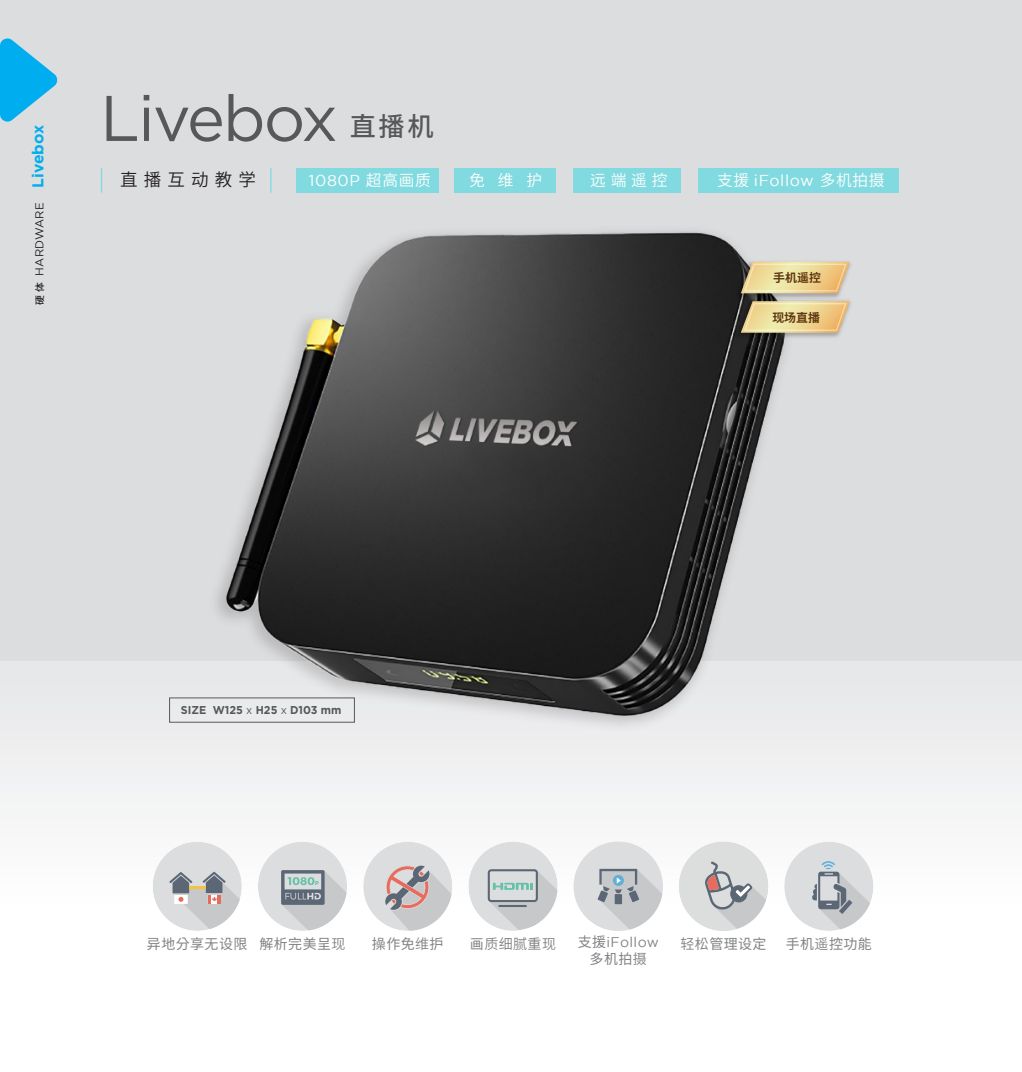
<style>
.page{position:relative;width:1022px;height:1072px;background:#dcdddf}
.page>*{position:absolute;margin:0;border:0;box-sizing:border-box;transform-origin:0 0}
.t1{font:64.23px "Gotham";letter-spacing:-.03em;color:#57585a}
.t2{font:500 26.25px "Source Han Sans CN";color:#57585a}
.t3{font:17.5px "Source Han Sans CN";letter-spacing:.35em;color:#231f20}
.t4{font:15.75px "Gotham";letter-spacing:.04em;color:#fff}
.t5{font:15.75px "Source Han Sans CN";color:#fff}
.t6{font:14px "Source Han Sans TW";letter-spacing:.03em;color:#808285}
.t7{font:14px "Gotham";letter-spacing:.03em;color:#808285}
.t8{font:14px "Source Han Sans CN";color:#808285}
.t9{font:700 11.9px "Source Han Sans CN";color:#603711}
.t10{font:700 11.38px "Gotham";color:#57585a;scale:.95 1}
.t11{font:11.38px "Gotham";letter-spacing:.02em;color:#231f20}
.s1{font-family:"Source Han Sans TW";font-weight:500;font-size:9.8px}
.s2{font-weight:700;font-size:15.75px;color:#00aeef}
.s3{font-family:"Source Han Sans CN"}
.s4{font-weight:400}
.s5{font-family:"Source Han Sans TW"}
</style>
<div class="page">
<div style="left:0;top:662px;width:1022px;height:410px;background:linear-gradient(to bottom,#e9eaeb,#fff)"></div>
<img style="left:118px;top:168px;width:825px;height:611px">
<svg style="left:101px;top:168px;width:1px;height:25px"></svg>
<hr style="left:270px;top:168px;width:2px;height:25px;background:#81dadf">
<div style="left:297px;top:168px;width:142px;height:25px;background:#81dadf"></div>
<div style="left:455px;top:168px;width:101px;height:25px;background:#81dadf"></div>
<div style="left:698px;top:168px;width:201px;height:25px;background:#81dadf"></div>
<div style="left:573px;top:168px;width:108px;height:25px;background:#81dadf"></div>
<img style="left:733px;top:258px;width:121px;height:40px">
<svg style="left:741px;top:262px;width:109px;height:31px;background:#e4d096"></svg>
<img style="left:733px;top:298px;width:121px;height:44px">
<svg style="left:741px;top:301px;width:109px;height:32px;background:#e1cd94"></svg>
<div style="left:363px;top:841px;width:89px;height:89px;background:#dcdddf;border-radius:50%"></div>
<svg style="left:384px;top:864px;width:68px;height:66px"></svg>
<div style="left:153px;top:841px;width:89px;height:89px;background:#dcdddf;border-radius:50%"></div>
<svg style="left:169px;top:871px;width:73px;height:59px"></svg>
<div style="left:784px;top:841px;width:89px;height:89px;background:#dcdddf;border-radius:50%"></div>
<svg style="left:812px;top:861px;width:61px;height:69px"></svg>
<div style="left:258px;top:841px;width:89px;height:89px;background:#dcdddf;border-radius:50%"></div>
<svg style="left:281px;top:870px;width:66px;height:60px"></svg>
<div style="left:679px;top:841px;width:89px;height:89px;background:#dbdedd;border-radius:50%"></div>
<svg style="left:704px;top:861px;width:64px;height:69px"></svg>
<div style="left:468px;top:841px;width:90px;height:89px;background:#dcdddf;border-radius:50%"></div>
<svg style="left:488px;top:869px;width:70px;height:61px"></svg>
<div style="left:574px;top:841px;width:89px;height:90px;background:#dcdddf;border-radius:50%"></div>
<svg style="left:598px;top:868px;width:65px;height:63px"></svg>
<svg style="left:0;top:38px;width:58px;height:84px"></svg>
<p class="t11" style="left:33px;top:305px;width:181px;rotate:-90deg"><span class="s1">硬体</span> HARDWARE <span class="s2">Livebox</span></p>
<h1 class="t1" style="left:100px;top:83px;width:239px">Livebox</h1>
<h2 class="t2" style="left:350px;top:111px;width:85px">直播机</h2>
<p class="t3" style="left:120px;top:169px;width:137px">直播互动教学</p>
<p class="t4" style="left:309px;top:171px;width:123px">1080P <span class="s3">超高画质</span></p>
<p class="t5" style="left:469px;top:171px;width:75px">免 维 护</p>
<p class="t5" style="left:590px;top:171px;width:79px">远端遥控</p>
<p class="t4" style="left:717px;top:171px;width:169px"><span class="s3">支援</span> iFollow <span class="s3">多机拍摄</span></p>
<p class="t9" style="left:773px;top:271px;width:49px">手机遥控</p>
<p class="t9" style="left:772px;top:310px;width:49px">现场直播</p>
<p class="t10" style="left:181px;top:703px;width:170px">SIZE W125 <span class="s4">x</span> H25 <span class="s4">x</span> D103 mm</p>
<p class="t6" style="left:147px;top:936px;width:200px">异地分享无设限 解析完美呈<span class="s3">现</span></p>
<p class="t8" style="left:470px;top:936px;width:88px"><span class="s5">画</span>质细腻<span class="s5">重</span>现</p>
<p class="t7" style="left:578px;top:934px;width:83px"><span class="s5">支援</span>iFollow</p>
<p class="t6" style="left:680px;top:936px;width:88px"><span class="s3">轻</span>松管理设定</p>
<p class="t6" style="left:786px;top:936px;width:88px">手机<span class="s3">遥</span>控功能</p>
<p class="t6" style="left:590px;top:951px;width:59px">多机拍<span class="s3">摄</span></p>
<p class="t6" style="left:372px;top:936px;width:73px">操作免<span class="s3">维</span>护</p>
</div>
